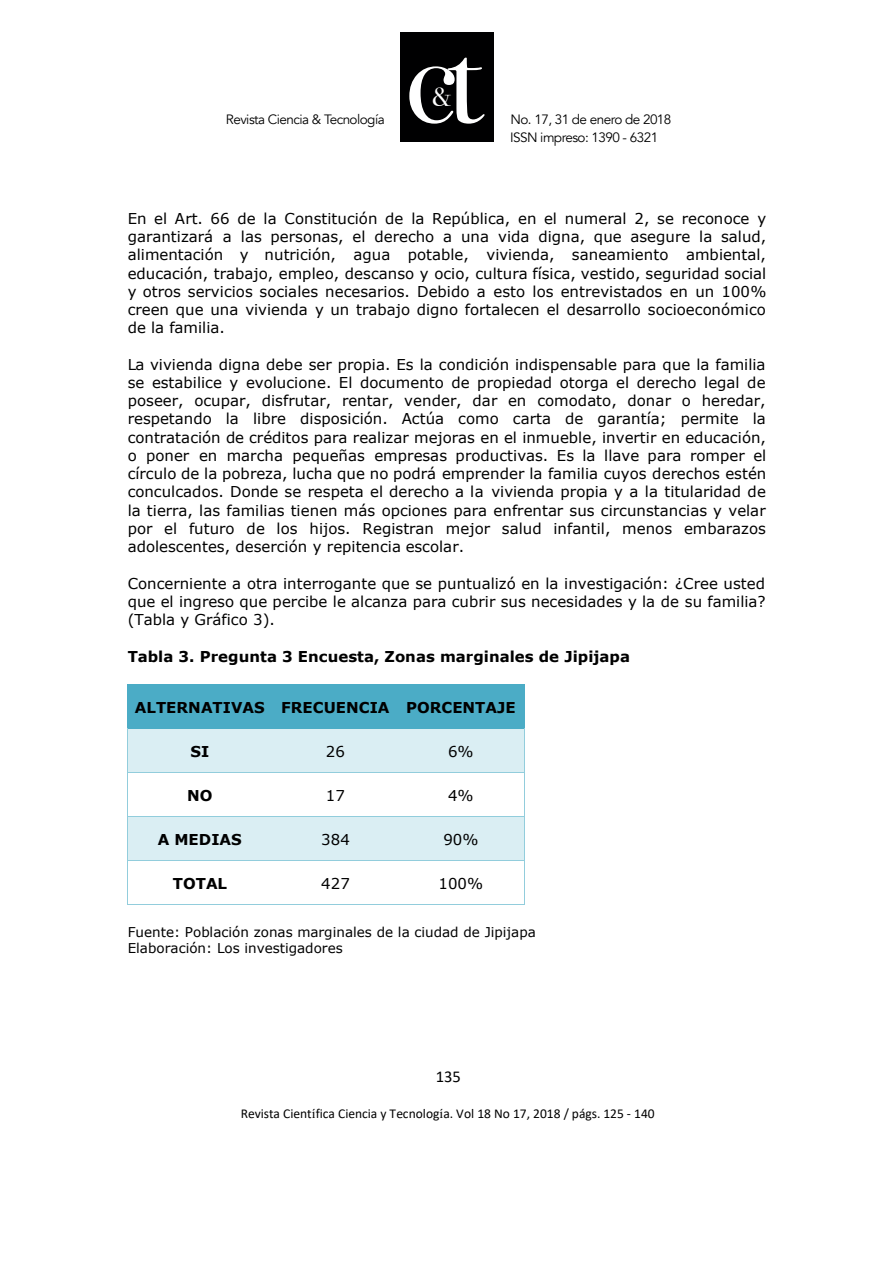
<style>
.page{position:relative;width:894px;height:1264px;background:#fff}
.page>*{position:absolute;margin:0;border:0;box-sizing:border-box;transform-origin:0 0}
.t1{font:26.4px "Bodoni Svty Two OSITCTT";color:#fff}
.t2{font:16.5px "Calibri";color:#000}
.t3{font:15px/18.1px "Verdana";color:#000;text-align:justify}
.t4{font:700 15px "Verdana";color:#000}
.t5{font:13.5px/16.4px "Verdana";color:#000}
.t6{font:13.5px/18px "Avenir";letter-spacing:-.04em;color:#000001}
.t7{font:13.5px "Calibri";color:#000}
.s1{font-family:"Times New Roman"}
</style>
<div class="page">
<div style="left:127px;top:684px;width:146px;height:43px;background:#4bacc6"></div>
<div style="left:273px;top:684px;width:125px;height:43px;background:#4bacc6"></div>
<div style="left:398px;top:684px;width:125px;height:43px;background:#4bacc6"></div>
<hr style="left:523px;top:684px;width:1px;height:43px;background:#4bacc6">
<div style="left:127px;top:728px;width:146px;height:43px;background:#daeef3"></div>
<div style="left:273px;top:728px;width:125px;height:43px;background:#daeef3"></div>
<div style="left:398px;top:728px;width:125px;height:43px;background:#daeef3"></div>
<hr style="left:127px;top:727px;width:146px;height:1px;background:#4bacc6">
<hr style="left:274px;top:727px;width:124px;height:1px;background:#4bacc6">
<hr style="left:398px;top:727px;width:125px;height:1px;background:#4bacc6">
<hr style="left:127px;top:728px;width:1px;height:43px;background:#92cddc">
<hr style="left:523px;top:728px;width:1px;height:43px;background:#92cddc">
<hr style="left:127px;top:771px;width:146px;height:1px;background:#92cddc">
<hr style="left:274px;top:771px;width:124px;height:1px;background:#92cddc">
<hr style="left:398px;top:771px;width:125px;height:1px;background:#92cddc">
<hr style="left:127px;top:772px;width:1px;height:43px;background:#92cddc">
<hr style="left:523px;top:772px;width:1px;height:43px;background:#92cddc">
<div style="left:127px;top:816px;width:146px;height:43px;background:#daeef3"></div>
<div style="left:273px;top:816px;width:125px;height:43px;background:#daeef3"></div>
<div style="left:398px;top:816px;width:125px;height:43px;background:#daeef3"></div>
<hr style="left:127px;top:815px;width:146px;height:1px;background:#92cddc">
<hr style="left:274px;top:815px;width:124px;height:1px;background:#92cddc">
<hr style="left:398px;top:815px;width:125px;height:1px;background:#92cddc">
<hr style="left:127px;top:816px;width:1px;height:43px;background:#92cddc">
<hr style="left:523px;top:816px;width:1px;height:43px;background:#92cddc">
<hr style="left:127px;top:859px;width:146px;height:1px;background:#92cddc">
<hr style="left:274px;top:859px;width:124px;height:1px;background:#92cddc">
<hr style="left:398px;top:859px;width:125px;height:1px;background:#92cddc">
<hr style="left:127px;top:860px;width:1px;height:43px;background:#92cddc">
<hr style="left:127px;top:903px;width:146px;height:1px;background:#92cddc">
<hr style="left:273px;top:903px;width:125px;height:1px;background:#92cddc">
<hr style="left:397px;top:903px;width:126px;height:1px;background:#92cddc">
<hr style="left:523px;top:860px;width:1px;height:43px;background:#92cddc">
<div style="left:400px;top:33px;width:93px;height:109px;background:#000001"></div>
<svg style="left:409px;top:58px;width:75px;height:66px"></svg>
<h1 class="t1" style="left:432px;top:81px;width:21px">&amp;</h1>
<p class="t6" style="left:226px;top:111px;width:160px">Revista Ciencia &amp; Tecnología</p>
<p class="t6" style="left:510px;top:111px;width:163px">No. 17, 31 de enero de 2018<br>ISSN impreso: 1390 - 6321</p>
<p class="t3" style="left:128px;top:209px;width:640px">En el Art. 66 de la Constitución de la República, en el numeral 2, se reconoce y garantizará a las personas, el derecho a una vida digna, que asegure la salud, alimentación y nutrición, agua potable, vivienda, saneamiento ambiental, educación, trabajo, empleo, descanso y ocio, cultura física, vestido, seguridad social y otros servicios sociales necesarios. Debido a esto los entrevistados en un 100% creen que una vivienda y un trabajo digno fortalecen el desarrollo socioeconómico de la familia.</p>
<p class="t3" style="left:128px;top:355px;width:640px">La vivienda digna debe ser propia. Es la condición indispensable para que la familia se estabilice y evolucione. El documento de propiedad otorga el derecho legal de poseer, ocupar, disfrutar, rentar, vender, dar en comodato, donar o heredar, respetando la libre disposición. Actúa como carta de garantía; permite la contratación de créditos para realizar mejoras en el inmueble, invertir en educación, o poner en marcha pequeñas empresas productivas. Es la llave para romper el círculo de la pobreza, lucha que no podrá emprender la familia cuyos derechos estén conculcados. Donde se respeta el derecho a la vivienda propia y a la titularidad de la tierra, las familias tienen más opciones para enfrentar sus circunstancias y velar por el futuro de los hijos. Registran mejor salud infantil, menos embarazos adolescentes, deserción y repitencia escolar.</p>
<p class="t3" style="left:128px;top:574px;width:639px">Concerniente a otra interrogante que se puntualizó en la investigación: ¿Cree usted que el ingreso que percibe le alcanza para cubrir sus necesidades y la de su familia? (Tabla y Gráfico 3).</p>
<p class="t4" style="left:128px;top:646px;width:504px">Tabla 3. Pregunta 3 Encuesta, Zonas marginales de Jipijapa</p>
<p class="t4" style="left:135px;top:696px;width:382px">ALTERNATIVAS FRECUENCIA PORCENTAJE</p>
<p class="t4" style="left:190px;top:740px;width:20px">SI</p>
<p class="t3" style="left:326px;top:741px;width:21px">26</p>
<p class="t3" style="left:448px;top:741px;width:27px">6%</p>
<p class="t4" style="left:187px;top:784px;width:27px">NO</p>
<p class="t3" style="left:326px;top:785px;width:21px">17</p>
<p class="t3" style="left:448px;top:785px;width:27px">4%</p>
<p class="t4" style="left:158px;top:828px;width:85px">A MEDIAS</p>
<p class="t3" style="left:321px;top:829px;width:30px">384</p>
<p class="t3" style="left:443px;top:829px;width:37px">90%</p>
<p class="t4" style="left:173px;top:872px;width:56px">TOTAL</p>
<p class="t3" style="left:321px;top:873px;width:30px">427</p>
<p class="t3" style="left:438px;top:873px;width:46px">100%</p>
<p class="t5" style="left:128px;top:923px;width:409px">Fuente: Población zonas marginales de la ciudad de Jipijapa<br>Elaboración: Los investigadores</p>
<p class="t2" style="left:435px;top:1064px;width:27px">135</p>
<p class="t7" style="left:241px;top:1103px;width:415px">Revista Cient<span class="s1">í</span>fica Ciencia y Tecnolog<span class="s1">í</span>a. Vol 18 No 17, 2018 / págs. 125 - 140</p>
</div>
